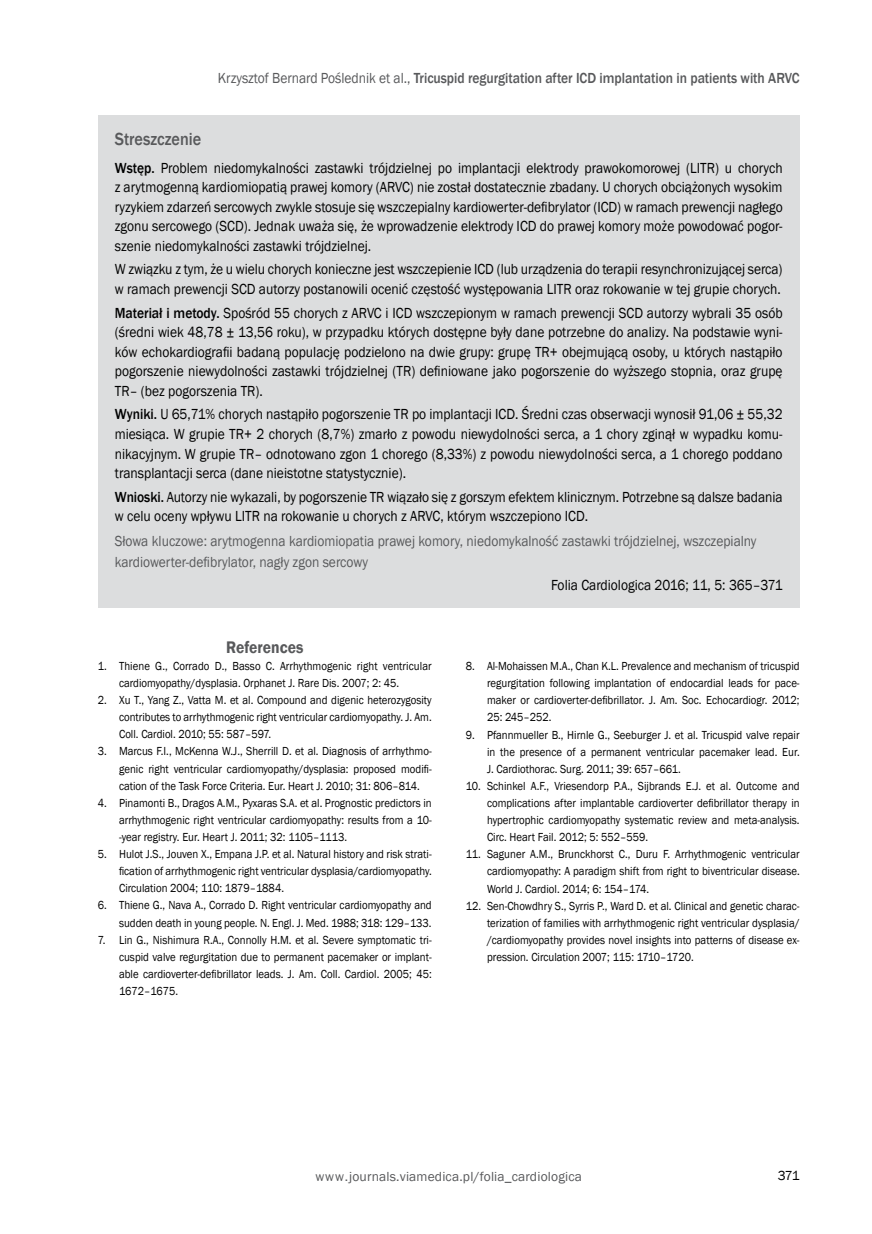
<style>
.page{position:relative;width:872px;height:1234px;background:#fff}
.page>*{position:absolute;margin:0;border:0;box-sizing:border-box;transform-origin:0 0}
.t1{font:500 18px "Franklin Gothic";color:#58595b;scale:.9 1}
.t2{font:600 17.25px "Franklin Gothic";color:#58595b;scale:.9 1}
.t3{font:15px/19.5px "Franklin Gothic";color:#000;text-align:justify;scale:.9 1}
.t4{font:15px/20.5px "Franklin Gothic";color:#58595b;scale:.9 1}
.t5{font:500 15px "Franklin Gothic";letter-spacing:-.005em;color:#58595b;scale:.9 1}
.t6{font:13.5px "Franklin Gothic";letter-spacing:.01em;color:#58595b}
.t7{font:13.5px "Franklin Gothic";color:#000}
.t8{font:12px/17.1px "Franklin Gothic";color:#000;text-align:justify;scale:.9 1}
.s1{font-weight:400}
.s2{font-weight:500}
</style>
<div class="page">
<div style="left:98px;top:115px;width:701px;height:492px;background:#dcddde"></div>
<p class="t5" style="left:218px;top:69px;width:648px"><span class="s1">Krzysztof Bernard Poślednik et al.,</span> Tricuspid regurgitation after ICD implantation in patients with ARVC</p>
<h1 class="t1" style="left:115px;top:127px;width:98px">Streszczenie</h1>
<p class="t3" style="left:115px;top:158px;width:743px"><span class="s2">Wstęp.</span> Problem niedomykalności zastawki trójdzielnej po implantacji elektrody prawokomorowej (LITR) u chorych z arytmogenną kardiomiopatią prawej komory (ARVC) nie został dostatecznie zbadany. U chorych obciążonych wysokim ryzykiem zdarzeń sercowych zwykle stosuje się wszczepialny kardiowerter-defibrylator (ICD) w ramach prewencji nagłego zgonu sercowego (SCD). Jednak uważa się, że wprowadzenie elektrody ICD do prawej komory może powodować pogor&shy;szenie niedomykalności zastawki trójdzielnej.</p>
<p class="t3" style="left:115px;top:260px;width:743px">W związku z tym, że u wielu chorych konieczne jest wszczepienie ICD (lub urządzenia do terapii resynchronizującej serca) w ramach prewencji SCD autorzy postanowili ocenić częstość występowania LITR oraz rokowanie w tej grupie chorych.</p>
<p class="t3" style="left:115px;top:303px;width:743px"><span class="s2">Materiał i metody.</span> Spośród 55 chorych z ARVC i ICD wszczepionym w ramach prewencji SCD autorzy wybrali 35 osób (średni wiek 48,78 ± 13,56 roku), w przypadku których dostępne były dane potrzebne do analizy. Na podstawie wyni&shy;ków echokardiografii badaną populację podzielono na dwie grupy: grupę TR+ obejmującą osoby, u których nastąpiło pogorszenie niewydolności zastawki trójdzielnej (TR) definiowane jako pogorszenie do wyższego stopnia, oraz grupę TR– (bez pogorszenia TR).</p>
<p class="t3" style="left:115px;top:405px;width:743px"><span class="s2">Wyniki.</span> U 65,71% chorych nastąpiło pogorszenie TR po implantacji ICD. Średni czas obserwacji wynosił 91,06 ± 55,32 miesiąca. W grupie TR+ 2 chorych (8,7%) zmarło z powodu niewydolności serca, a 1 chory zginął w wypadku komu&shy;nikacyjnym. W grupie TR– odnotowano zgon 1 chorego (8,33%) z powodu niewydolności serca, a 1 chorego poddano transplantacji serca (dane nieistotne statystycznie).</p>
<p class="t3" style="left:115px;top:487px;width:743px"><span class="s2">Wnioski.</span> Autorzy nie wykazali, by pogorszenie TR wiązało się z gorszym efektem klinicznym. Potrzebne są dalsze badania w celu oceny wpływu LITR na rokowanie u chorych z ARVC, którym wszczepiono ICD.</p>
<p class="t4" style="left:115px;top:531px;width:714px">Słowa kluczowe: arytmogenna kardiomiopatia prawej komory, niedomykalność zastawki trójdzielnej, wszczepialny kardiowerter-defibrylator, nagły zgon sercowy</p>
<p class="t3" style="left:551px;top:576px;width:259px">Folia Cardiologica 2016; 11, 5: 365–371</p>
<h2 class="t2" style="left:226px;top:636px;width:87px">References</h2>
<p class="t8" style="left:119px;top:657px;width:349px;text-indent:-21px">1. Thiene G., Corrado D., Basso C. Arrhythmogenic right ventricular cardiomyopathy/dysplasia. Orphanet J. Rare Dis. 2007; 2: 45.</p>
<p class="t8" style="left:119px;top:691px;width:349px;text-indent:-21px">2. Xu T., Yang Z., Vatta M. et al. Compound and digenic heterozygosity contributes to arrhythmogenic right ventricular cardiomyopathy. J. Am.<br>Coll. Cardiol. 2010; 55: 587–597.</p>
<p class="t8" style="left:119px;top:743px;width:349px;text-indent:-21px">3. Marcus F.I., McKenna W.J., Sherrill D. et al. Diagnosis of arrhythmo&shy;genic right ventricular cardiomyopathy/dysplasia: proposed modifi&shy;cation of the Task Force Criteria. Eur. Heart J. 2010; 31: 806–814.</p>
<p class="t8" style="left:119px;top:794px;width:349px;text-indent:-21px">4. Pinamonti B., Dragos A.M., Pyxaras S.A. et al. Prognostic predictors in arrhythmogenic right ventricular cardiomyopathy: results from a 10- -year registry. Eur. Heart J. 2011; 32: 1105–1113.</p>
<p class="t8" style="left:119px;top:845px;width:349px;text-indent:-21px">5. Hulot J.S., Jouven X., Empana J.P. et al. Natural history and risk strati&shy;fication of arrhythmogenic right ventricular dysplasia/cardiomyopathy.<br>Circulation 2004; 110: 1879–1884.</p>
<p class="t8" style="left:98px;top:896px;width:372px;text-align:right">6. Thiene G., Nava A., Corrado D. Right ventricular cardiomyopathy and sudden death in young people. N. Engl. J. Med. 1988; 318: 129–133.</p>
<p class="t8" style="left:119px;top:931px;width:349px;text-indent:-21px">7. Lin G., Nishimura R.A., Connolly H.M. et al. Severe symptomatic tri&shy;cuspid valve regurgitation due to permanent pacemaker or implant&shy;able cardioverter-defibrillator leads. J. Am. Coll. Cardiol. 2005; 45:<br>1672–1675.</p>
<p class="t8" style="left:487px;top:657px;width:349px;text-indent:-21px">8. Al-Mohaissen M.A., Chan K.L. Prevalence and mechanism of tricuspid regurgitation following implantation of endocardial leads for pace&shy;maker or cardioverter-defibrillator. J. Am. Soc. Echocardiogr. 2012; 25: 245–252.</p>
<p class="t8" style="left:487px;top:726px;width:349px;text-indent:-21px">9. Pfannmueller B., Hirnle G., Seeburger J. et al. Tricuspid valve repair in the presence of a permanent ventricular pacemaker lead. Eur.<br>J. Cardiothorac. Surg. 2011; 39: 657–661.</p>
<p class="t8" style="left:487px;top:777px;width:349px;text-indent:-21px">10. Schinkel A.F., Vriesendorp P.A., Sijbrands E.J. et al. Outcome and complications after implantable cardioverter defibrillator therapy in hypertrophic cardiomyopathy systematic review and meta-analysis.<br>Circ. Heart Fail. 2012; 5: 552–559.</p>
<p class="t8" style="left:487px;top:845px;width:349px;text-indent:-21px">11. Saguner A.M., Brunckhorst C., Duru F. Arrhythmogenic ventricular cardiomyopathy: A paradigm shift from right to biventricular disease.<br>World J. Cardiol. 2014; 6: 154–174.</p>
<p class="t8" style="left:487px;top:897px;width:349px;text-indent:-21px">12. Sen-Chowdhry S., Syrris P., Ward D. et al. Clinical and genetic charac&shy;terization of families with arrhythmogenic right ventricular dysplasia/ /cardiomyopathy provides novel insights into patterns of disease ex&shy;pression. Circulation 2007; 115: 1710–1720.</p>
<p class="t6" style="left:315px;top:1168px;width:268px">www.journals.viamedica.pl/folia_cardiologica</p>
<p class="t7" style="left:777px;top:1166px;width:23px">371</p>
</div>
